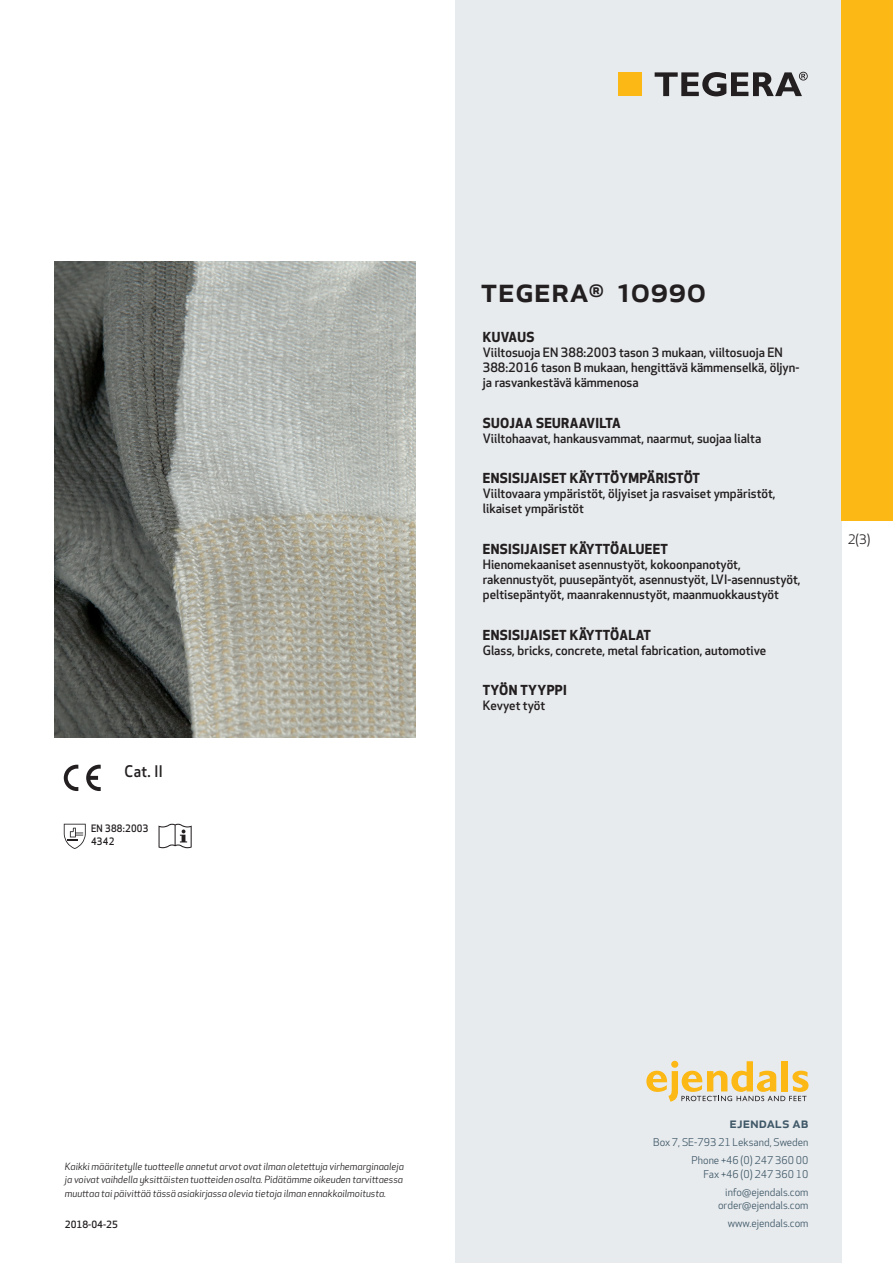
<style>
.page{position:relative;width:893px;height:1263px;background:#fff}
.page>*{position:absolute;margin:0;border:0;box-sizing:border-box;transform-origin:0 0}
.prodname{font:500 34.5px "Apex New";color:#231f20}
.Artikel{font:500 15.6px "Apex New";color:#231f20;scale:.95 1}
.t1{font:500 15px "Apex New";color:#405968}
.Funktion_body{font:700 13.5px "Apex New";letter-spacing:.025em;color:#231f20}
.t2{font:12.75px "Apex New";color:#231f20}
.Funktion_body-2{font:500 12.6px/15px "Apex New";color:#231f20}
.t3{font:10.5px/18px "Apex New";color:#405968;text-align:right}
.Artikel-2{font:500 10.05px/13.2px "Apex New";letter-spacing:.025em;color:#231f20;scale:.95 1}
.t4{font:italic 9.75px/13.5px "Apex New";color:#231f20;text-align:justify}
.Sidfot_datum{font:500 9.75px "Apex New";color:#231f20}
</style>
<div class="page">
<div style="left:455px;top:0;width:387px;height:1263px;background:#e8ebee"></div>
<svg style="left:646px;top:1061px;width:162px;height:40px"></svg>
<div style="left:842px;top:0;width:51px;height:520px;background:#fcb814"></div>
<div style="left:618px;top:72px;width:24px;height:24px;background:#fcb814"></div>
<svg style="left:655px;top:72px;width:153px;height:24px"></svg>
<svg style="left:86px;top:765px;width:15px;height:26px"></svg>
<svg style="left:64px;top:765px;width:14px;height:26px"></svg>
<svg style="left:64px;top:824px;width:22px;height:25px"></svg>
<svg style="left:159px;top:824px;width:33px;height:24px"></svg>
<img style="left:54px;top:261px;width:361px;height:477px">
<p class="Artikel" style="left:125px;top:761px;width:42px">Cat. II</p>
<p class="Artikel-2" style="left:91px;top:821px;width:62px">EN 388:2003<br>4342</p>
<p class="prodname" style="left:480px;top:266px;width:227px">TEGERA<sup>®</sup> 10990</p>
<p class="Funktion_body" style="left:483px;top:327px;width:53px">KUVAUS</p>
<p class="Funktion_body-2" style="left:483px;top:345px;width:318px">Viiltosuoja EN 388:2003 tason 3 mukaan, viiltosuoja EN<br>388:2016 tason B mukaan, hengittävä kämmenselkä, öljyn&shy;ja rasvankestävä kämmenosa</p>
<p class="Funktion_body" style="left:483px;top:413px;width:140px">SUOJAA SEURAAVILTA</p>
<p class="Funktion_body-2" style="left:483px;top:430px;width:280px">Viiltohaavat, hankausvammat, naarmut, suojaa lialta</p>
<p class="Funktion_body" style="left:483px;top:468px;width:219px">ENSISIJAISET KÄYTTÖYMPÄRISTÖT</p>
<p class="Funktion_body-2" style="left:483px;top:486px;width:294px">Viiltovaara ympäristöt, öljyiset ja rasvaiset ympäristöt, likaiset ympäristöt</p>
<p class="Funktion_body" style="left:483px;top:539px;width:187px">ENSISIJAISET KÄYTTÖALUEET</p>
<p class="Funktion_body-2" style="left:483px;top:556px;width:319px">Hienomekaaniset asennustyöt, kokoonpanotyöt, rakennustyöt, puusepäntyöt, asennustyöt, LVI-asennustyöt, peltisepäntyöt, maanrakennustyöt, maanmuokkaustyöt</p>
<p class="Funktion_body" style="left:483px;top:625px;width:170px">ENSISIJAISET KÄYTTÖALAT</p>
<p class="Funktion_body-2" style="left:483px;top:642px;width:285px">Glass, bricks, concrete, metal fabrication, automotive</p>
<p class="Funktion_body" style="left:483px;top:680px;width:85px">TYÖN TYYPPI</p>
<p class="Funktion_body-2" style="left:483px;top:698px;width:64px">Kevyet työt</p>
<p class="t2" style="left:848px;top:531px;width:24px">2(3)</p>
<p class="t4" style="left:65px;top:1159px;width:340px">Kaikki määritetylle tuotteelle annetut arvot ovat ilman oletettuja virhemarginaaleja ja voivat vaihdella yksittäisten tuotteiden osalta. Pidätämme oikeuden tarvittaessa muuttaa tai päivittää tässä asiakirjassa olevia tietoja ilman ennakkoilmoitusta.</p>
<p class="Sidfot_datum" style="left:65px;top:1218px;width:54px">2018-04-25</p>
<p class="t1" style="left:729px;top:1113px;width:80px">ejendals ab</p>
<p class="t3" style="left:653px;top:1133px;width:157px">Box 7, SE-793 21 Leksand, Sweden<br>Phone +46 (0) 247 360 00</p>
<p class="t3" style="left:703px;top:1165px;width:107px">Fax +46 (0) 247 360 10 info@ejendals.com</p>
<p class="t3" style="left:718px;top:1196px;width:92px">order@ejendals.com</p>
<p class="t3" style="left:728px;top:1215px;width:82px">www.ejendals.com</p>
</div>
